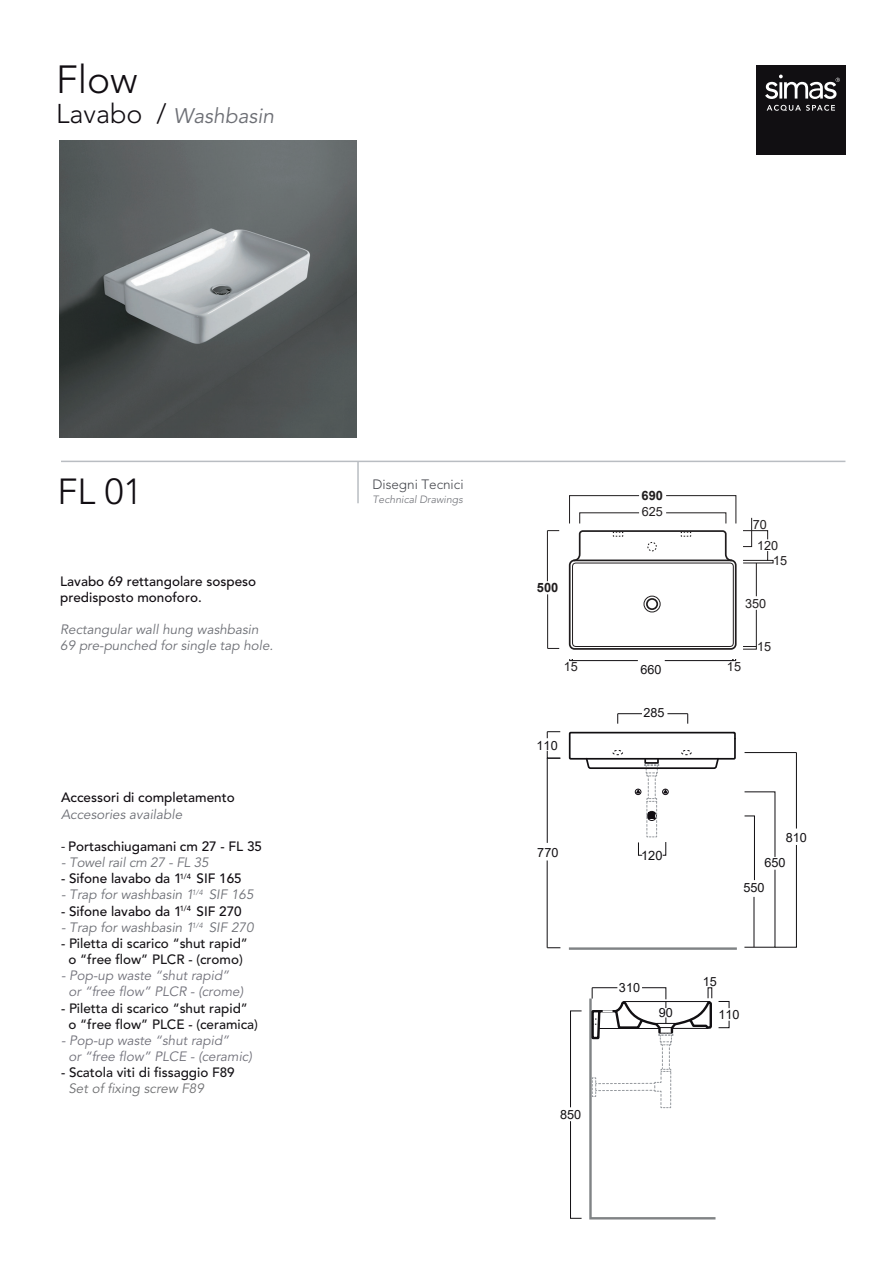
<style>
.page{position:relative;width:893px;height:1263px;background:#fff}
.page>*{position:absolute;margin:0;border:0;box-sizing:border-box;transform-origin:0 0}
.t1{font:300 39px "Avenir";color:#110d12}
.t2{font:300 36px "Avenir";color:#110d12}
.t3{font:italic 21px "Avenir";color:#6d6f75}
.t4{font:italic 13.5px/16.2px "Avenir";color:#6d6f75}
.t5{font:500 13.5px/16.2px "Avenir";color:#110d12}
.t6{font:500 13.5px/16.2px "Avenir";color:#161417;text-align:center}
.t7{font:italic 13.5px/16.2px "Avenir";color:#707079}
.t8{font:500 13.5px "Avenir";color:#161418}
.t9{font:italic 13.5px "Avenir";color:#6f7072}
.t10{font:300 13.5px "Avenir";color:#45474d}
.t11{font:700 12.9px "Arial";color:#201d1e}
.t12{font:12.9px "Arial";color:#110f12}
.t13{font:12.6px/25px "Arial";color:#110f12}
.t14{font:12.6px/20.9px "Arial";color:#201d1e}
.t15{font:italic 300 10.5px "Avenir";color:#6d6f75}
.t16{font:500 7.5px "Avenir";color:#110d12}
.t17{font:italic 7.5px "Avenir";color:#6d6f75}
.s1{font-weight:300;font-style:normal;font-size:27px;color:#110d12}
.s2{font-family:"Myriad Pro";font-weight:400}
</style>
<div class="page">
<hr style="left:61px;top:461px;width:784px;height:1px;background:#b9bdc2">
<div style="left:756px;top:65px;width:89px;height:89px;background:#110f12"></div>
<svg style="left:765px;top:75px;width:75px;height:24px"></svg>
<svg style="left:767px;top:105px;width:68px;height:6px"></svg>
<hr style="left:357px;top:461px;width:2px;height:42px;background:#b9bdc2">
<svg style="left:743px;top:609px;width:14px;height:41px"></svg>
<hr style="left:756px;top:563px;width:1px;height:33px;background:#201d1e">
<hr style="left:796px;top:753px;width:1px;height:76px;background:#110f12">
<hr style="left:744px;top:752px;width:52px;height:1px;background:#110f12">
<svg style="left:744px;top:791px;width:53px;height:157px"></svg>
<svg style="left:547px;top:731px;width:13px;height:7px"></svg>
<svg style="left:547px;top:750px;width:14px;height:9px"></svg>
<hr style="left:547px;top:861px;width:1px;height:87px;background:#110f12">
<svg style="left:547px;top:948px;width:13px;height:1px"></svg>
<hr style="left:547px;top:758px;width:1px;height:85px;background:#110f12">
<svg style="left:667px;top:713px;width:21px;height:11px"></svg>
<hr style="left:547px;top:531px;width:1px;height:50px;background:#201d1e">
<svg style="left:547px;top:530px;width:12px;height:1px"></svg>
<hr style="left:547px;top:594px;width:1px;height:54px;background:#201d1e">
<hr style="left:569px;top:947px;width:168px;height:3px;background:#808385">
<svg style="left:617px;top:713px;width:25px;height:11px"></svg>
<div style="left:644px;top:596px;width:16px;height:16px;border:1px solid #201d1e;border-radius:50%"></div>
<div style="left:646px;top:598px;width:12px;height:12px;border:2px solid #201d1e;border-radius:50%"></div>
<div style="left:569px;top:560px;width:167px;height:90px;border:2px solid #201d1e;border-radius:5px"></div>
<div style="left:572px;top:563px;width:162px;height:84px;border:1px solid #201d1e;border-radius:4px"></div>
<svg style="left:568px;top:731px;width:168px;height:125px"></svg>
<svg style="left:569px;top:495px;width:167px;height:67px"></svg>
<svg style="left:743px;top:517px;width:30px;height:46px"></svg>
<svg style="left:570px;top:1010px;width:12px;height:98px"></svg>
<svg style="left:570px;top:1121px;width:12px;height:98px"></svg>
<svg style="left:589px;top:987px;width:140px;height:233px"></svg>
<svg style="left:569px;top:659px;width:69px;height:2px"></svg>
<svg style="left:664px;top:659px;width:72px;height:2px"></svg>
<img style="left:59px;top:140px;width:297px;height:297px">
<h1 class="t1" style="left:56px;top:63px;width:83px">Flow</h1>
<h3 class="t3" style="left:56px;top:107px;width:220px"><span class="s1">Lavabo /</span> Washbasin</h3>
<h2 class="t2" style="left:57px;top:477px;width:86px">FL 01</h2>
<p class="t5" style="left:60px;top:574px;width:197px">Lavabo 69 rettangolare sospeso predisposto monoforo.</p>
<p class="t4" style="left:60px;top:623px;width:215px">Rectangular wall hung washbasin<br>69 pre-punched for single tap hole.</p>
<p class="t5" style="left:61px;top:791px;width:175px">Accessori di completamento</p>
<p class="t4" style="left:61px;top:807px;width:123px">Accesories available</p>
<p class="t5" style="left:61px;top:840px;width:202px"><span class="s2">-</span> Portaschiugamani cm 27 - FL 35</p>
<p class="t4" style="left:61px;top:856px;width:149px">- Towel rail cm 27 - FL 35</p>
<p class="t5" style="left:61px;top:872px;width:182px">- Sifone lavabo da 1 SIF 165</p>
<p class="t4" style="left:61px;top:888px;width:194px">- Trap for washbasin 1 SIF 165</p>
<p class="t5" style="left:61px;top:904px;width:182px">- Sifone lavabo da 1 SIF 270</p>
<p class="t4" style="left:61px;top:921px;width:194px">- Trap for washbasin 1 SIF 270</p>
<p class="t16" style="left:180px;top:873px;width:13px">1/4</p>
<p class="t17" style="left:192px;top:889px;width:13px">1/4</p>
<p class="t16" style="left:180px;top:905px;width:13px">1/4</p>
<p class="t17" style="left:192px;top:922px;width:13px">1/4</p>
<p class="t6" style="left:61px;top:937px;width:188px">- Piletta di scarico “shut rapid” o “free flow” PLCR - (cromo)</p>
<p class="t7" style="left:68px;top:969px;width:176px;text-indent:-7px">- Pop-up waste “shut rapid” or “free flow” PLCR - (crome)</p>
<p class="t6" style="left:68px;top:1001px;width:191px;text-align:left;text-indent:-7px">- Piletta di scarico “shut rapid” o “free flow” PLCE - (ceramica)</p>
<p class="t7" style="left:68px;top:1034px;width:185px;text-indent:-7px">- Pop-up waste “shut rapid”<br>or “free flow” PLCE - (ceramic)</p>
<p class="t8" style="left:61px;top:1067px;width:175px">- Scatola viti di fissaggio F89</p>
<p class="t9" style="left:68px;top:1083px;width:137px">Set of fixing screw F89</p>
<p class="t10" style="left:372px;top:478px;width:93px">Disegni Tecnici</p>
<p class="t15" style="left:373px;top:495px;width:92px">Technical Drawings</p>
<p class="t11" style="left:537px;top:581px;width:23px">500</p>
<p class="t11" style="left:641px;top:488px;width:23px">690</p>
<p class="t14" style="left:642px;top:502px;width:23px">625</p>
<p class="t14" style="left:757px;top:514px;width:23px;text-indent:-4px">70<br>120</p>
<p class="t14" style="left:773px;top:550px;width:16px">15</p>
<p class="t14" style="left:745px;top:593px;width:23px">350</p>
<p class="t14" style="left:757px;top:636px;width:16px">15</p>
<p class="t14" style="left:564px;top:656px;width:16px">15</p>
<p class="t13" style="left:640px;top:657px;width:23px">660</p>
<p class="t14" style="left:727px;top:656px;width:16px">15</p>
<p class="t13" style="left:537px;top:733px;width:23px">110</p>
<p class="t13" style="left:537px;top:840px;width:23px">770</p>
<p class="t13" style="left:560px;top:1102px;width:23px">850</p>
<p class="t13" style="left:643px;top:700px;width:23px">285</p>
<p class="t12" style="left:641px;top:849px;width:23px">120</p>
<p class="t13" style="left:786px;top:825px;width:23px">810</p>
<p class="t13" style="left:743px;top:850px;width:44px;text-indent:21px">650<br>550</p>
<p class="t13" style="left:619px;top:975px;width:23px">310</p>
<p class="t13" style="left:659px;top:1000px;width:16px">90</p>
<p class="t13" style="left:703px;top:969px;width:16px">15</p>
<p class="t13" style="left:718px;top:1002px;width:23px">110</p>
</div>
